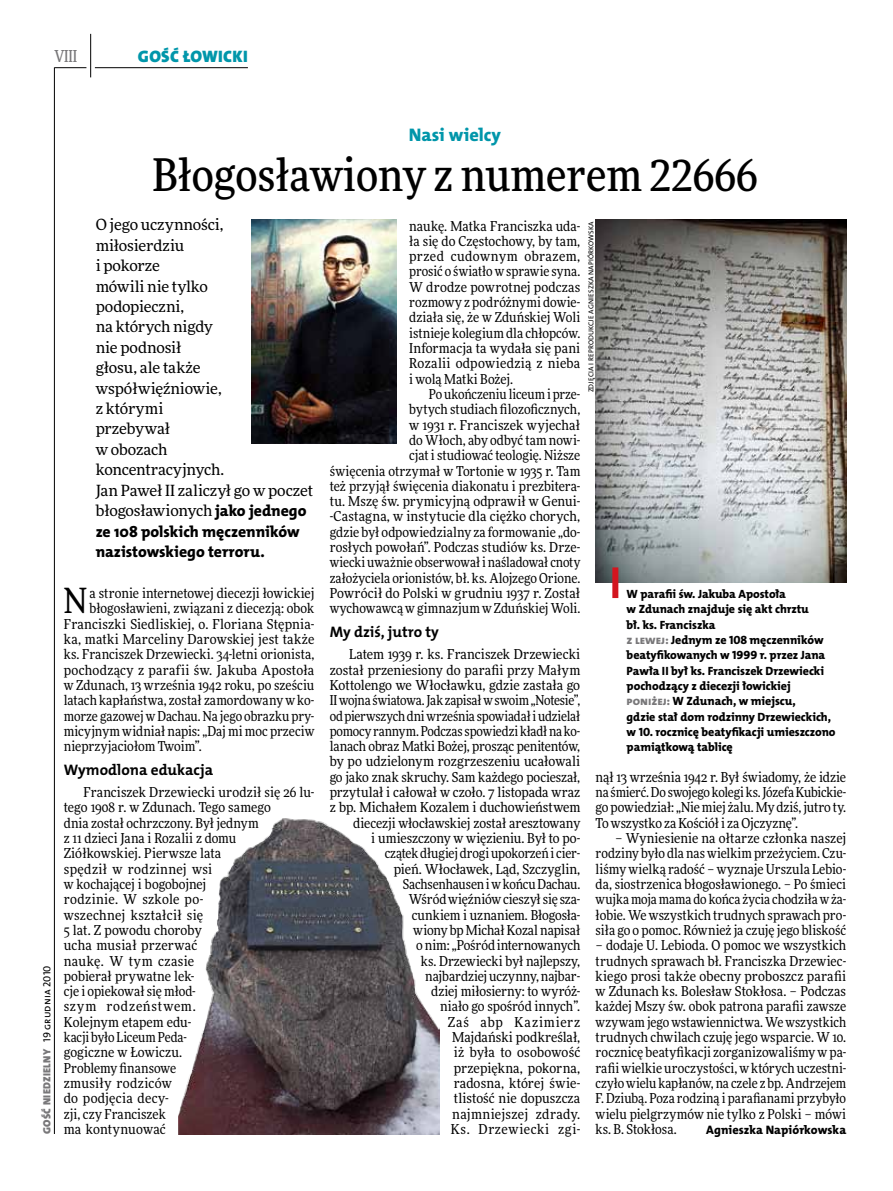
<style>
.page{position:relative;width:893px;height:1191px;background:#fff}
.page>*{position:absolute;margin:0;border:0;box-sizing:border-box;transform-origin:0 0}
.t1{font:500 45px "Freeday Narrow";color:#000}
.t2{font:34.8px "Freeday Narrow News";color:#000}
.t3{font:18.3px "The Mix HP8 Ex Bld";color:#0096aa}
.t4{font:16.65px "The Mix HP9 Blk";letter-spacing:.02em;color:#0096aa}
.t5{font:500 16.5px "Freeday Narrow";color:#787779;scale:.9 1}
.t6{font:15.75px/20.4px "The Mix HP8 Ex Bld";letter-spacing:-.005em;color:#000}
.t7{font:15.45px/20.4px "Freeday News";letter-spacing:-.01em;color:#000}
.t8{font:15.3px "The Mix HP7 Bld";color:#000}
.t9{font:13.65px/15.3px "Freeday Narrow News";color:#000;text-align:justify}
.t10{font:13.65px "Freeday Narrow News";letter-spacing:.02em;color:#000}
.t11{font:12.3px "The Mix HP8 Ex Bld";color:#000}
.t12{font:12px/15.3px "The Mix HP8 Ex Bld";letter-spacing:-.005em;color:#000}
.t13{font:10.5px "The Mix HP9 Blk";letter-spacing:.025em;color:#787779}
.t14{font:7.2px "The Mix HP5 Plain";letter-spacing:.015em;color:#000}
.s1{font-family:"The Mix HP5 Plain";color:#000}
.s2{font-family:"The Mix HP8 Ex Bld";font-size:15.75px}
.s3{color:#787779}
</style>
<div class="page">
<hr style="left:54px;top:67px;width:1px;height:1067px;background:#000">
<hr style="left:90px;top:34px;width:1px;height:43px;background:#000">
<hr style="left:54px;top:67px;width:32px;height:1px;background:#000">
<hr style="left:95px;top:67px;width:153px;height:1px;background:#000">
<img style="left:252px;top:220px;width:144px;height:223px">
<img style="left:179px;top:818px;width:260px;height:316px">
<img style="left:596px;top:220px;width:250px;height:363px">
<div style="left:612px;top:567px;width:6px;height:31px;background:#d3151f"></div>
<p class="t5" style="left:54px;top:46px;width:27px">VIII</p>
<p class="t4" style="left:138px;top:46px;width:111px">GOŚĆ ŁOWICKI</p>
<p class="t13" style="left:40px;top:1134px;width:170px;rotate:-90deg">GOŚĆ NIEDZIELNY <span class="s1">19 grudnia 2010</span></p>
<h3 class="t3" style="left:409px;top:123px;width:94px">Nasi wielcy</h3>
<h1 class="t1" style="left:152px;top:147px;width:607px">Błogosławiony z numerem 22666</h1>
<p class="t7" style="left:96px;top:214px;width:219px">O jego uczynności, miłosierdziu<br>i pokorze<br>mówili nie tylko<br>podopieczni,<br>na których nigdy<br>nie podnosił<br>głosu, ale także współwięźniowie,<br>z którymi<br>przebywał<br>w obozach<br>koncentracyjnych.<br>Jan Paweł II zaliczył go w poczet błogosławionych <span class="s2">jako jednego</span></p>
<p class="t6" style="left:96px;top:521px;width:206px">ze 108 polskich męczenników nazistowskiego terroru.</p>
<p class="t9" style="left:409px;top:218px;width:173px">naukę. Matka Franciszka uda&shy;ła się do Częstochowy, by tam, przed cudownym obrazem, prosić o światło w sprawie syna.<br>W drodze powrotnej podczas rozmowy z podróżnymi dowie&shy;działa się, że w Zduńskiej Woli istnieje kolegium dla chłopców.<br>Informacja ta wydała się pani Rozalii odpowiedzią z nieba i wolą Matki Bożej.</p>
<p class="t9" style="left:330px;top:386px;width:252px;text-align:right">Po ukończeniu liceum i prze-<br>bytych studiach filozoficznych,<br>w 1931 r. Franciszek wyjechał<br>do Włoch, aby odbyć tam nowi-<br>cjat i studiować teologię. Niższe<br>święcenia otrzymał w Tortonie w 1935 r. Tam też przyjął święcenia diakonatu i prezbitera&shy;tu. Mszę św. prymicyjną odprawił w Genui--Castagna, w instytucie dla ciężko chorych, gdzie był odpowiedzialny za formowanie „do&shy;rosłych powołań”. Podczas studiów ks. Drze&shy;wiecki uważnie obserwował i naśladował cnoty założyciela orionistów, bł. ks. Alojzego Orione.<br>Powrócił do Polski w grudniu 1937 r. Został wychowawcą w gimnazjum w Zduńskiej Woli.</p>
<p class="t8" style="left:330px;top:622px;width:111px">My dziś, jutro ty</p>
<p class="t9" style="left:330px;top:646px;width:252px;text-align:right">Latem 1939 r. ks. Franciszek Drzewiecki został przeniesiony do parafii przy Małym Kottolengo we Włocławku, gdzie zastała go II wojna światowa. Jak zapisał w swoim „Notesie”, od pierwszych dni września spowiadał i udzielał pomocy rannym. Podczas spowiedzi kładł na ko&shy;lanach obraz Matki Bożej, prosząc penitentów, by po udzielonym rozgrzeszeniu ucałowali go jako znak skruchy. Sam każdego pocieszał, przytulał i całował w czoło. 7 listopada wraz z bp. Michałem Kozalem i duchowieństwem diecezji włocławskiej został aresztowany<br>i umieszczony w więzieniu. Był to po-<br>czątek długiej drogi upokorzeń i cier-<br>pień. Włocławek, Ląd, Szczyglin, Sachsenhausen i w końcu Dachau.<br>Wśród więźniów cieszył się sza-<br>cunkiem i uznaniem. Błogosła-<br>wiony bp Michał Kozal napisał<br>o nim: „Pośród internowanych<br>ks. Drzewiecki był najlepszy,<br>najbardziej uczynny, najbar-<br>dziej miłosierny: to wyróż-<br>niało go spośród innych”.<br>Zaś abp Kazimierz<br>Majdański podkreślał,<br>iż była to osobowość<br>przepiękna, pokorna,<br>radosna, której świe-<br>tlistość nie dopuszcza<br>najmniejszej zdrady.<br>Ks. Drzewiecki zgi-</p>
<p class="t14" style="left:586px;top:392px;width:172px;rotate:-90deg">Zdjęcia i reprodu kcje Agnieszka Napiórkowska</p>
<h2 class="t2" style="left:64px;top:579px;width:25px">N</h2>
<p class="t9" style="left:89px;top:585px;width:226px">a stronie internetowej diecezji łowickiej</p>
<p class="t12" style="left:627px;top:586px;width:210px">W parafii św. Jakuba Apostoła<br>w Zdunach znajduje się akt chrztu<br>bł. ks. Franciszka<br><span class="s3">z lewej:</span> Jednym ze 108 męczenników beatyfikowanych w 1999 r. przez Jana<br>Pawła II był ks. Franciszek Drzewiecki pochodzący z diecezji łowickiej <span class="s3">poniżej:</span> W Zdunach, w miejscu,<br>gdzie stał dom rodzinny Drzewieckich, w 10. rocznicę beatyfikacji umieszczono pamiątkową tablicę</p>
<p class="t9" style="left:89px;top:600px;width:226px">błogosławieni, związani z diecezją: obok</p>
<p class="t9" style="left:64px;top:616px;width:252px">Franciszki Siedliskiej, o. Floriana Stępnia-</p>
<p class="t9" style="left:64px;top:631px;width:252px">ka, matki Marceliny Darowskiej jest także</p>
<p class="t9" style="left:64px;top:646px;width:252px">ks. Franciszek Drzewiecki. 34-letni orionista,</p>
<p class="t10" style="left:64px;top:661px;width:252px">pochodzący z parafii św. Jakuba Apostoła</p>
<p class="t9" style="left:64px;top:677px;width:252px">w Zdunach, 13 września 1942 roku, po sześciu</p>
<p class="t9" style="left:64px;top:692px;width:252px">latach kapłaństwa, został zamordowany w ko-</p>
<p class="t9" style="left:64px;top:708px;width:252px">morze gazowej w Dachau. Na jego obrazku pry-</p>
<p class="t9" style="left:64px;top:723px;width:252px">micyjnym widniał napis: „Daj mi moc przeciw</p>
<p class="t9" style="left:64px;top:738px;width:139px">nieprzyjaciołom Twoim”.</p>
<p class="t8" style="left:64px;top:760px;width:151px">Wymodlona edukacja</p>
<p class="t9" style="left:64px;top:784px;width:252px;text-align:left;text-indent:20px">Franciszek Drzewiecki urodził się 26 lu&shy;tego 1908 r. w Zdunach. Tego samego<br>dnia został ochrzczony. Był jednym<br>z 11 dzieci Jana i Rozalii z domu<br>Ziółkowskiej. Pierwsze lata<br>spędził w rodzinnej wsi<br>w kochającej i bogobojnej<br>rodzinie. W szkole po-<br>wszechnej kształcił się<br>5 lat. Z powodu choroby<br>ucha musiał przerwać<br>naukę. W tym czasie<br>pobierał prywatne lek-<br>cje i opiekował się młod-<br>szym rodzeństwem.<br>Kolejnym etapem edu-<br>kacji było Liceum Peda-<br>gogiczne w Łowiczu.<br>Problemy finansowe<br>zmusiły rodziców<br>do podjęcia decy-<br>zji, czy Franciszek<br>ma kontynuować</p>
<p class="t9" style="left:596px;top:769px;width:252px">nął 13 września 1942 r. Był świadomy, że idzie na śmierć. Do swojego kolegi ks. Józefa Kubickie&shy;go powiedział: „Nie miej żalu. My dziś, jutro ty.<br>To wszystko za Kościół i za Ojczyznę”.</p>
<p class="t9" style="left:596px;top:830px;width:252px;text-indent:20px">– Wyniesienie na ołtarze członka naszej rodziny było dla nas wielkim przeżyciem. Czu&shy;liśmy wielką radość – wyznaje Urszula Lebio&shy;da, siostrzenica błogosławionego. – Po śmieci wujka moja mama do końca życia chodziła w ża&shy;łobie. We wszystkich trudnych sprawach pro&shy;siła go o pomoc. Również ja czuję jego bliskość</p>
<p class="t9" style="left:596px;top:937px;width:252px">– dodaje U. Lebioda. O pomoc we wszystkich trudnych sprawach bł. Franciszka Drzewiec&shy;kiego prosi także obecny proboszcz parafii w Zdunach ks. Bolesław Stokłosa. – Podczas każdej Mszy św. obok patrona parafii zawsze wzywam jego wstawiennictwa. We wszystkich trudnych chwilach czuję jego wsparcie. W 10. rocznicę beatyfikacji zorganizowaliśmy w pa&shy;rafii wielkie uroczystości, w których uczestni&shy;czyło wielu kapłanów, na czele z bp. Andrzejem F. Dziubą. Poza rodziną i parafianami przybyło wielu pielgrzymów nie tylko z Polski – mówi ks. B. Stokłosa.</p>
<p class="t11" style="left:706px;top:1122px;width:141px">Agnieszka Napiórkowska</p>
</div>
